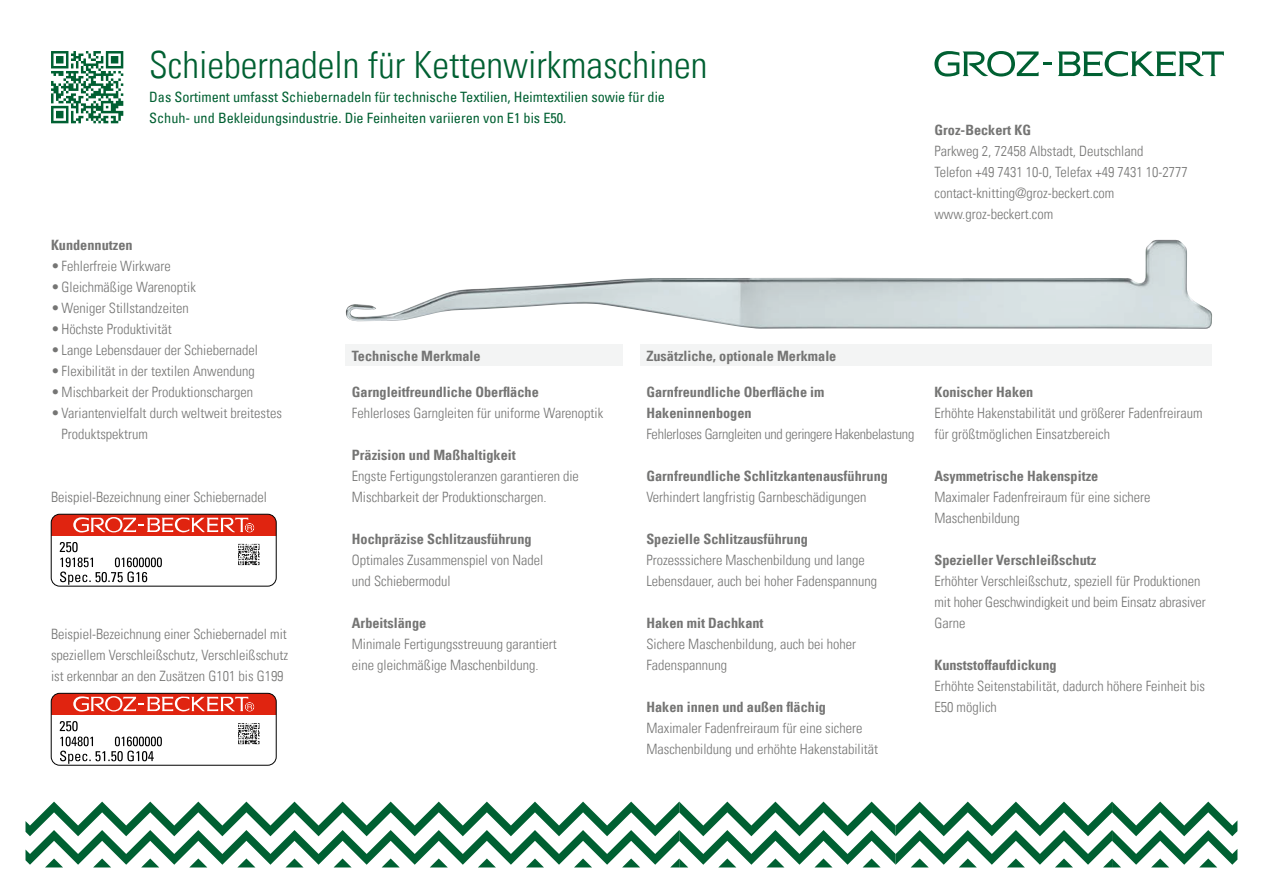
<style>
.page{position:relative;width:1263px;height:893px;background:#fff}
.page>*{position:absolute;margin:0;border:0;box-sizing:border-box;transform-origin:0 0}
.t1{font:37.5px "Univers Com 47 Light Cond";color:#006032}
.t2{font:14.25px/21px "Univers Com 47 Light Cond";color:#757574}
.t3{font:14.25px/21px "Univers Com 67 Bold Cond";color:#757574}
.t4{font:condensed 14.25px/21px "Univers Com 57";color:#006032}
.t5{font:14.25px "Univers Com 47 Light Cond";letter-spacing:-.02em;color:#757574}
</style>
<div class="page">
<svg style="left:1058px;top:51px;width:166px;height:26px"></svg>
<svg style="left:934px;top:51px;width:117px;height:26px"></svg>
<svg style="left:26px;top:802px;width:1211px;height:65px"></svg>
<svg style="left:51px;top:51px;width:72px;height:72px"></svg>
<img style="left:346px;top:240px;width:866px;height:89px">
<div style="left:345px;top:345px;width:278px;height:21px;background:#f3f4f4"></div>
<div style="left:640px;top:345px;width:572px;height:21px;background:#f3f4f4"></div>
<div style="left:51px;top:514px;width:225px;height:21px;background:#e02410"></div>
<div style="left:51px;top:514px;width:225px;height:72px;border:1px solid #000;border-radius:9px"></div>
<svg style="left:73px;top:517px;width:181px;height:15px"></svg>
<svg style="left:238px;top:544px;width:21px;height:21px"></svg>
<svg style="left:60px;top:542px;width:102px;height:43px"></svg>
<svg style="left:238px;top:723px;width:21px;height:21px"></svg>
<div style="left:51px;top:693px;width:225px;height:21px;background:#e02410"></div>
<div style="left:51px;top:693px;width:225px;height:72px;border:1px solid #000;border-radius:9px"></div>
<svg style="left:73px;top:696px;width:181px;height:15px"></svg>
<svg style="left:60px;top:737px;width:102px;height:27px"></svg>
<svg style="left:60px;top:721px;width:18px;height:10px"></svg>
<h1 class="t1" style="left:149px;top:42px;width:560px">Schiebernadeln für Kettenwirkmaschinen</h1>
<p class="t4" style="left:149px;top:87px;width:517px">Das Sortiment umfasst Schiebernadeln für technische Textilien, Heimtextilien sowie für die<br>Schuh- und Bekleidungsindustrie. Die Feinheiten variieren von E1 bis E50.</p>
<p class="t3" style="left:51px;top:235px;width:83px">Kundennutzen</p>
<p class="t2" style="left:51px;top:256px;width:121px">•Fehlerfreie Wirkware</p>
<p class="t2" style="left:51px;top:277px;width:146px">•Gleichmäßige Warenoptik</p>
<p class="t2" style="left:51px;top:298px;width:139px">• Weniger Stillstandzeiten</p>
<p class="t2" style="left:51px;top:319px;width:122px">•Höchste Produktivität</p>
<p class="t2" style="left:51px;top:340px;width:208px">•Lange Lebensdauer der Schiebernadel</p>
<p class="t2" style="left:51px;top:361px;width:205px">•Flexibilität in der textilen Anwendung</p>
<p class="t2" style="left:51px;top:382px;width:204px">•Mischbarkeit der Produktionschargen</p>
<p class="t2" style="left:62px;top:403px;width:222px;text-indent:-11px">•Variantenvielfalt durch weltweit breitestes<br>Produktspektrum</p>
<p class="t2" style="left:51px;top:487px;width:217px">Beispiel-Bezeichnung einer Schiebernadel</p>
<p class="t2" style="left:51px;top:623px;width:239px;text-align:justify">Beispiel-Bezeichnung einer Schiebernadel mit speziellem Verschleißschutz, Verschleißschutz ist erkennbar an den Zusätzen G101 bis G199</p>
<p class="t3" style="left:352px;top:345px;width:130px">Technische Merkmale</p>
<p class="t3" style="left:646px;top:345px;width:192px">Zusätzliche, optionale Merkmale</p>
<p class="t3" style="left:352px;top:382px;width:188px">Garngleitfreundliche Oberfläche</p>
<p class="t2" style="left:352px;top:403px;width:253px">Fehlerloses Garngleiten für uniforme Warenoptik</p>
<p class="t3" style="left:352px;top:445px;width:165px">Präzision und Maßhaltigkeit</p>
<p class="t2" style="left:352px;top:466px;width:229px">Engste Fertigungstoleranzen garantieren die<br>Mischbarkeit der Produktionschargen.</p>
<p class="t3" style="left:352px;top:529px;width:181px">Hochpräzise Schlitzausführung</p>
<p class="t2" style="left:352px;top:550px;width:193px">Optimales Zusammenspiel von Nadel und Schiebermodul</p>
<p class="t3" style="left:352px;top:613px;width:76px">Arbeitslänge</p>
<p class="t2" style="left:352px;top:634px;width:206px">Minimale Fertigungsstreuung garantiert eine gleichmäßige Maschenbildung.</p>
<p class="t3" style="left:646px;top:382px;width:180px">Garnfreundliche Oberfläche im<br>Hakeninnenbogen</p>
<p class="t5" style="left:646px;top:426px;width:269px">Fehlerloses Garngleiten und geringere Hakenbelastung</p>
<p class="t3" style="left:646px;top:466px;width:243px">Garnfreundliche Schlitzkantenausführung</p>
<p class="t2" style="left:646px;top:487px;width:222px">Verhindert langfristig Garnbeschädigungen</p>
<p class="t3" style="left:646px;top:529px;width:163px">Spezielle Schlitzausführung</p>
<p class="t2" style="left:646px;top:550px;width:232px">Prozesssichere Maschenbildung und lange<br>Lebensdauer, auch bei hoher Fadenspannung</p>
<p class="t3" style="left:646px;top:613px;width:119px">Haken mit Dachkant</p>
<p class="t2" style="left:646px;top:634px;width:211px">Sichere Maschenbildung, auch bei hoher<br>Fadenspannung</p>
<p class="t3" style="left:646px;top:697px;width:181px">Haken innen und außen flächig</p>
<p class="t2" style="left:646px;top:718px;width:233px">Maximaler Fadenfreiraum für eine sichere<br>Maschenbildung und erhöhte Hakenstabilität</p>
<p class="t3" style="left:934px;top:119px;width:98px">Groz-Beckert KG</p>
<p class="t2" style="left:934px;top:140px;width:255px">Parkweg 2, 72458 Albstadt, Deutschland<br>Telefon +49 7431 10-0, Telefax +49 7431 10-2777 contact-knitting@groz-beckert.com www.groz-beckert.com</p>
<p class="t3" style="left:934px;top:382px;width:100px">Konischer Haken</p>
<p class="t2" style="left:934px;top:403px;width:270px">Erhöhte Hakenstabilität und größerer Fadenfreiraum für größtmöglichen Einsatzbereich</p>
<p class="t3" style="left:934px;top:466px;width:165px">Asymmetrische Hakenspitze</p>
<p class="t2" style="left:934px;top:487px;width:218px">Maximaler Fadenfreiraum für eine sichere<br>Maschenbildung</p>
<p class="t3" style="left:934px;top:550px;width:163px">Spezieller Verschleißschutz</p>
<p class="t2" style="left:934px;top:571px;width:273px">Erhöhter Verschleißschutz, speziell für Produktionen mit hoher Geschwindigkeit und beim Einsatz abrasiver<br>Garne</p>
<p class="t3" style="left:934px;top:655px;width:124px">Kunststoffaufdickung</p>
<p class="t2" style="left:934px;top:676px;width:272px">Erhöhte Seitenstabilität, dadurch höhere Feinheit bis<br>E50 möglich</p>
</div>
